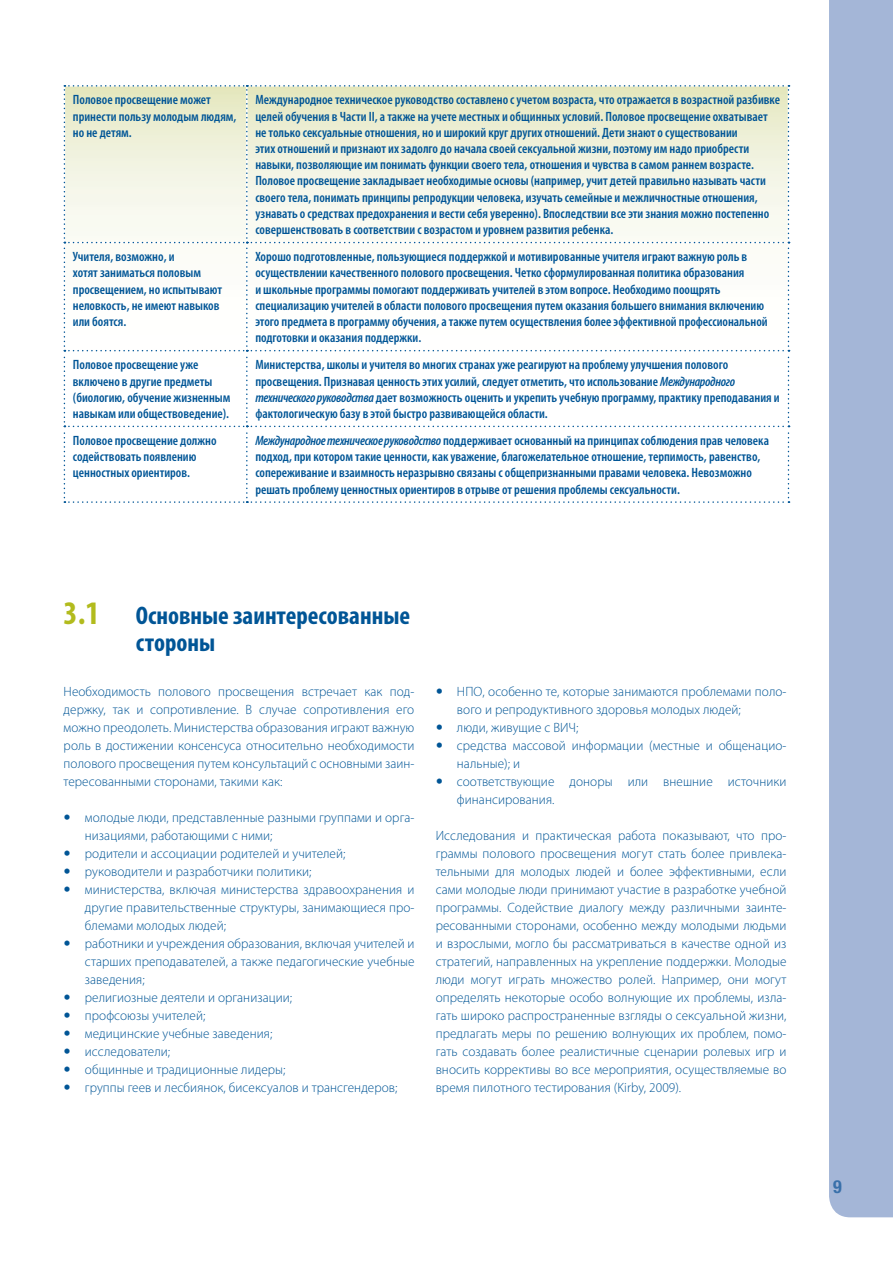
<style>
.page{position:relative;width:893px;height:1263px;background:#fff}
.page>*{position:absolute;margin:0;border:0;box-sizing:border-box;transform-origin:0 0}
.t1{font:700 condensed 33px "Myriad Pro";color:#b2bb1d}
.t2{font:700 condensed 25.5px/27px "Myriad Pro";color:#005596}
.t3{font:700 condensed 18px "Helvetica Neue LT Com";color:#3970aa}
.t4{font:600 condensed 13.5px/16.2px "Myriad Pro";color:#005596}
.t5{font:300 13.5px/18px "Myriad Pro";letter-spacing:.005em;color:#005596;text-align:justify}
.s1{font-style:italic}
</style>
<div class="page">
<svg style="left:64px;top:85px;width:725px;height:418px"></svg>
<div style="left:829px;top:0;width:63px;height:1217px;background:#a4b6d7"></div>
<p class="t4" style="left:73px;top:93px;width:165px">Половое просвещение может принести пользу молодым людям, но не детям.</p>
<p class="t4" style="left:255px;top:93px;width:526px">Международное техническое руководство составлено с учетом возраста, что отражается в возрастной разбивке целей обучения в Части II, а также на учете местных и общинных условий. Половое просвещение охватывает не только сексуальные отношения, но и широкий круг других отношений. Дети знают о существовании<br>этих отношений и признают их задолго до начала своей сексуальной жизни, поэтому им надо приобрести навыки, позволяющие им понимать функции своего тела, отношения и чувства в самом раннем возрасте.<br>Половое просвещение закладывает необходимые основы (например, учит детей правильно называть части своего тела, понимать принципы репродукции человека, изучать семейные и межличностные отношения, узнавать о средствах предохранения и вести себя уверенно). Впоследствии все эти знания можно постепенно совершенствовать в соответствии с возрастом и уровнем развития ребенка.</p>
<p class="t4" style="left:73px;top:249px;width:151px">Учителя, возможно, и<br>хотят заниматься половым просвещением, но испытывают неловкость, не имеют навыков или боятся.</p>
<p class="t4" style="left:255px;top:249px;width:514px">Хорошо подготовленные, пользующиеся поддержкой и мотивированные учителя играют важную роль в осуществлении качественного полового просвещения. Четко сформулированная политика образования<br>и школьные программы помогают поддерживать учителей в этом вопросе. Необходимо поощрять специализацию учителей в области полового просвещения путем оказания большего внимания включению этого предмета в программу обучения, а также путем осуществления более эффективной профессиональной подготовки и оказания поддержки.</p>
<p class="t4" style="left:73px;top:358px;width:159px">Половое просвещение уже включено в другие предметы (биологию, обучение жизненным навыкам или обществоведение).</p>
<p class="t4" style="left:255px;top:358px;width:526px">Министерства, школы и учителя во многих странах уже реагируют на проблему улучшения полового просвещения. Признавая ценность этих усилий, следует отметить, что использование <span class="s1">Международного технического руководства</span> дает возможность оценить и укрепить учебную программу, практику преподавания и фактологическую базу в этой быстро развивающейся области.</p>
<p class="t4" style="left:73px;top:433px;width:145px">Половое просвещение должно содействовать появлению ценностных ориентиров.</p>
<p class="t4" style="left:255px;top:433px;width:515px"><span class="s1">Международное техническое руководство</span> поддерживает основанный на принципах соблюдения прав человека подход, при котором такие ценности, как уважение, благожелательное отношение, терпимость, равенство, сопереживание и взаимность неразрывно связаны с общепризнанными правами человека. Невозможно решать проблему ценностных ориентиров в отрыве от решения проблемы сексуальности.</p>
<h1 class="t1" style="left:64px;top:593px;width:37px">3.1</h1>
<h2 class="t2" style="left:136px;top:602px;width:276px">Основные заинтересованные стороны</h2>
<p class="t5" style="left:64px;top:683px;width:352px">Необходимость полового просвещения встречает как под&shy;держку, так и сопротивление. В случае сопротивления его можно преодолеть. Министерства образования играют важную роль в достижении консенсуса относительно необходимости полового просвещения путем консультаций с основными заин&shy;тересованными сторонами, такими как:</p>
<p class="t5" style="left:85px;top:809px;width:331px;text-align:left">молодые люди, представленные разными группами и орга&shy;низациями, работающими с ними;<br>родители и ассоциации родителей и учителей; руководители и разработчики политики;<br>министерства, включая министерства здравоохранения и другие правительственные структуры, занимающиеся про&shy;блемами молодых людей;<br>работники и учреждения образования, включая учителей и старших преподавателей, а также педагогические учебные заведения;<br>религиозные деятели и организации;<br>профсоюзы учителей;<br>медицинские учебные заведения;<br>исследователи;<br>общинные и традиционные лидеры;<br>группы геев и лесбиянок, бисексуалов и трансгендеров;</p>
<p class="t5" style="left:457px;top:683px;width:331px;text-align:left">НПО, особенно те, которые занимаются проблемами поло&shy;вого и репродуктивного здоровья молодых людей;<br>люди, живущие с ВИЧ;<br>средства массовой информации (местные и общенацио&shy;нальные); и<br>соответствующие доноры или внешние источники финансирования.</p>
<p class="t5" style="left:436px;top:827px;width:352px">Исследования и практическая работа показывают, что про&shy;граммы полового просвещения могут стать более привлека&shy;тельными для молодых людей и более эффективными, если сами молодые люди принимают участие в разработке учебной программы. Содействие диалогу между различными заинте&shy;ресованными сторонами, особенно между молодыми людьми и взрослыми, могло бы рассматриваться в качестве одной из стратегий, направленных на укрепление поддержки. Молодые люди могут играть множество ролей. Например, они могут определять некоторые особо волнующие их проблемы, изла&shy;гать широко распространенные взгляды о сексуальной жизни, предлагать меры по решению волнующих их проблем, помо&shy;гать создавать более реалистичные сценарии ролевых игр и вносить коррективы во все мероприятия, осуществляемые во время пилотного тестирования (Kirby, 2009).</p>
<h3 class="t3" style="left:833px;top:1177px;width:10px">9</h3>
</div>
